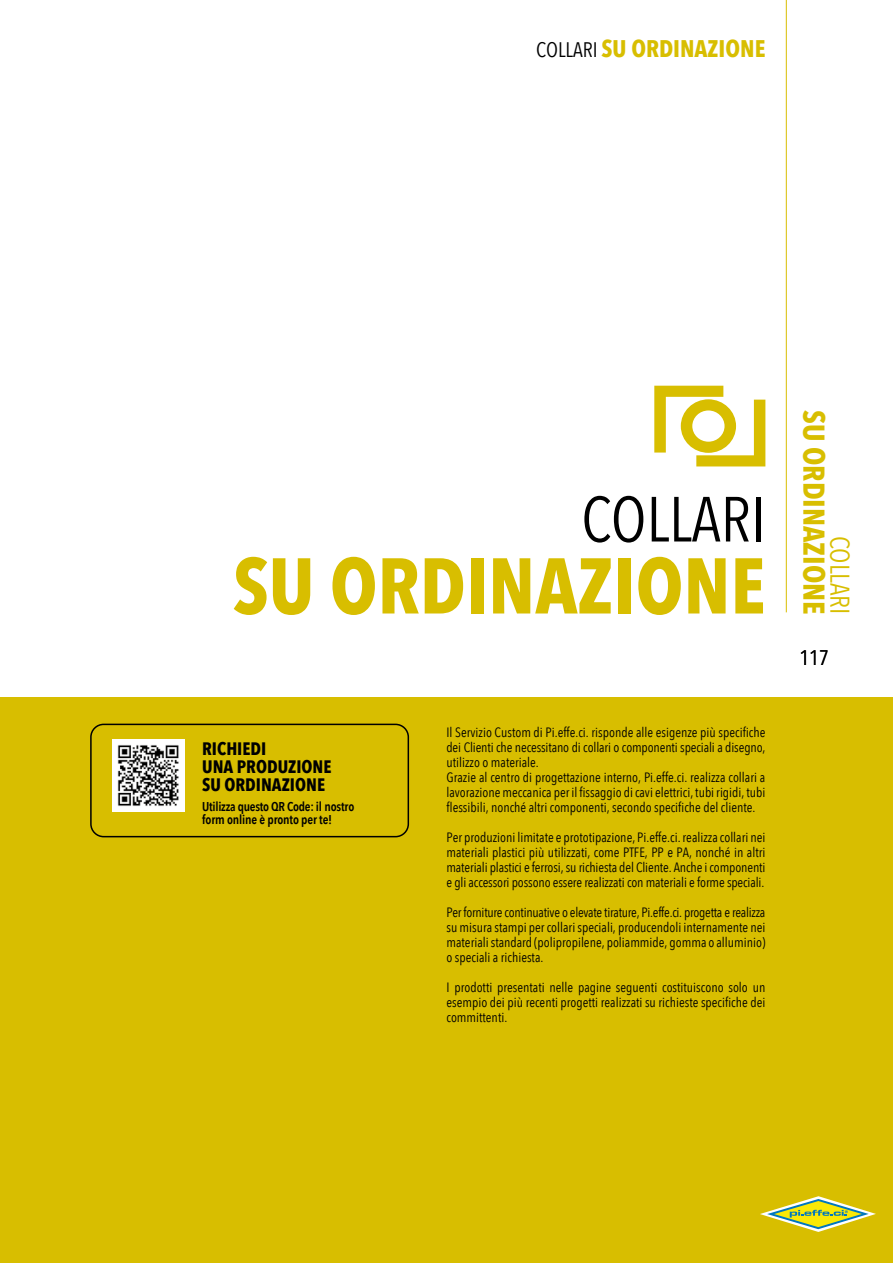
<style>
.page{position:relative;width:893px;height:1263px;background:#fff}
.page>*{position:absolute;margin:0;border:0;box-sizing:border-box;transform-origin:0 0}
.t1{font:700 78px "Avenir Next Condensed";color:#d8be00}
.t2{font:63px "Avenir Next Condensed";color:#000}
.t3{font:700 30px "Avenir Next Condensed";color:#d8be00}
.t4{font:27px "Avenir Next Condensed";color:#d8be00}
.t5{font:700 24px "Avenir Next Condensed";color:#d8be00}
.t6{font:21px "Avenir Next Condensed";color:#000}
.t7{font:700 18px/18px "Avenir Next Condensed";color:#000}
.t8{font:13.5px/15px "Avenir Next Condensed";color:#000;text-align:justify}
.t9{font:600 12.75px/13.5px "Avenir Next Condensed";letter-spacing:-.01em;color:#000}
.s1{font-weight:400;font-size:21px;color:#000}
</style>
<div class="page">
<div style="left:0;top:697px;width:893px;height:566px;background:#d8be00"></div>
<hr style="left:786px;top:0;width:1px;height:612px;background:#d8be00">
<svg style="left:760px;top:1196px;width:116px;height:36px"></svg>
<svg style="left:654px;top:386px;width:111px;height:80px"></svg>
<div style="left:90px;top:724px;width:319px;height:113px;border:2px solid #000;border-radius:13px"></div>
<img style="left:113px;top:740px;width:72px;height:72px">
<h3 class="t5" style="left:536px;top:34px;width:231px"><span class="s1">COLLARI</span> SU ORDINAZIONE</h3>
<h2 class="t2" style="left:581px;top:466px;width:186px">COLLARI</h2>
<h1 class="t1" style="left:233px;top:538px;width:534px">SU ORDINAZIONE</h1>
<h3 class="t7" style="left:202px;top:739px;width:131px">RICHIEDI<br>UNA PRODUZIONE<br>SU ORDINAZIONE</h3>
<p class="t9" style="left:202px;top:799px;width:154px">Utilizza questo QR Code: il nostro form online è pronto per te!</p>
<p class="t8" style="left:446px;top:724px;width:320px;text-align:left">Il Servizio Custom di Pi.effe.ci. risponde alle esigenze più specifiche dei Clienti che necessitano di collari o componenti speciali a disegno, utilizzo o materiale.<br>Grazie al centro di progettazione interno, Pi.effe.ci. realizza collari a lavorazione meccanica per il fissaggio di cavi elettrici, tubi rigidi, tubi flessibili, nonché altri componenti, secondo specifiche del cliente.</p>
<p class="t8" style="left:446px;top:829px;width:320px">Per produzioni limitate e prototipazione, Pi.effe.ci. realizza collari nei materiali plastici più utilizzati, come PTFE, PP e PA, nonché in altri materiali plastici e ferrosi, su richiesta del Cliente. Anche i componenti e gli accessori possono essere realizzati con materiali e forme speciali.</p>
<p class="t8" style="left:446px;top:904px;width:320px">Per forniture continuative o elevate tirature, Pi.effe.ci. progetta e realizza su misura stampi per collari speciali, producendoli internamente nei materiali standard (polipropilene, poliammide, gomma o alluminio) o speciali a richiesta.</p>
<p class="t8" style="left:446px;top:979px;width:320px">I prodotti presentati nelle pagine seguenti costituiscono solo un esempio dei più recenti progetti realizzati su richieste specifiche dei committenti.</p>
<h3 class="t3" style="left:832px;top:410px;width:206px;rotate:90deg">SU ORDINAZIONE</h3>
<h3 class="t4" style="left:863px;top:535px;width:80px;rotate:90deg">COLLARI</h3>
<h3 class="t6" style="left:799px;top:639px;width:31px">117</h3>
</div>
